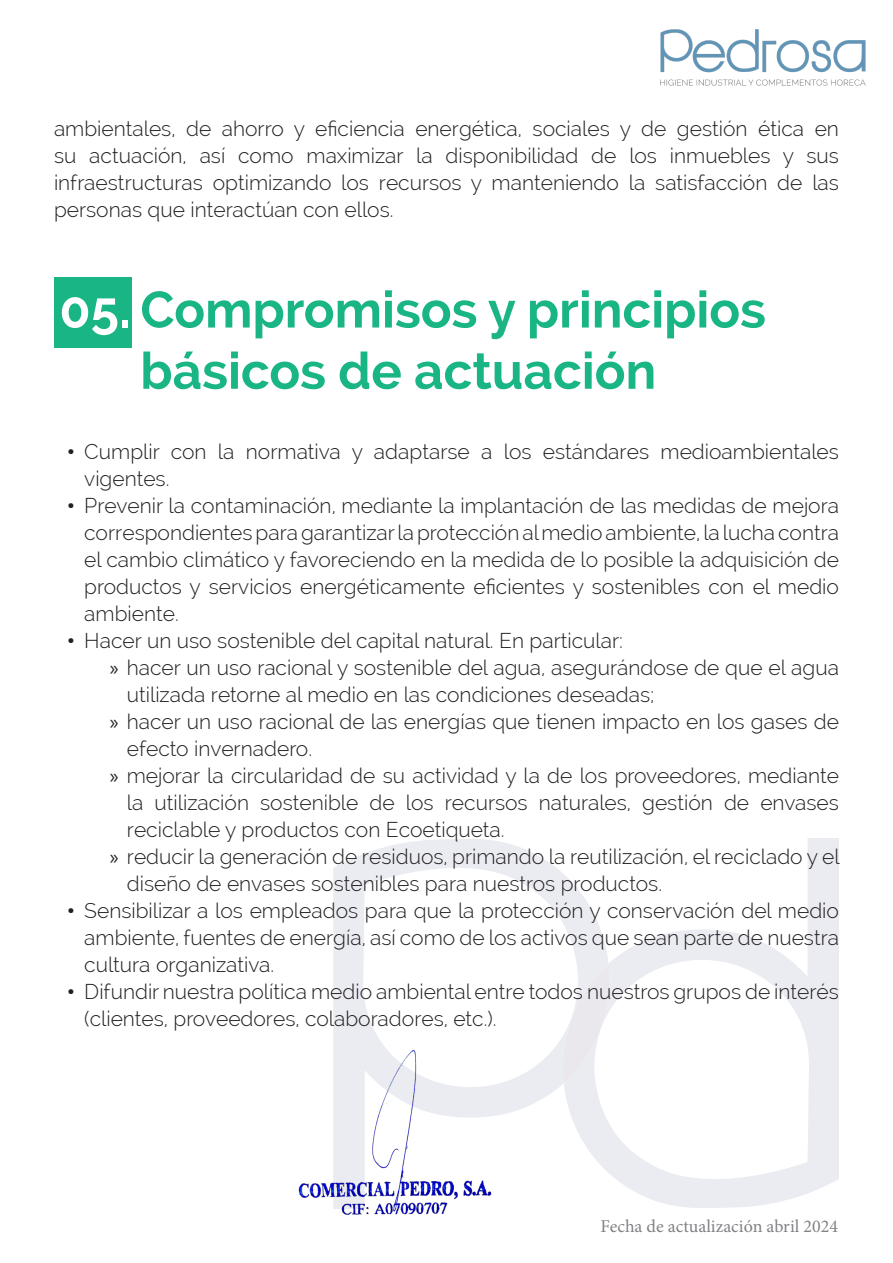
<style>
.page{position:relative;width:893px;height:1263px;background:#fff}
.page>*{position:absolute;margin:0;border:0;box-sizing:border-box;transform-origin:0 0}
.t1{font:700 51px "Raleway";color:#1ab585}
.t2{font:300 21px/27px "Raleway";color:#231f20}
.t3{font:18px "Minion Pro";color:#808285}
.t4{font:18px "Raleway";color:#7a7c7f}
.s1{color:#fff}
.s2{font-weight:800}
.s3{font-family:"Myriad Pro";font-weight:400}
</style>
<div class="page">
<img style="left:660px;top:29px;width:206px;height:57px">
<svg style="left:609px;top:838px;width:230px;height:370px"></svg>
<svg style="left:333px;top:839px;width:276px;height:334px"></svg>
<svg style="left:563px;top:963px;width:46px;height:120px"></svg>
<div style="left:54px;top:277px;width:78px;height:71px;background:#1ab585"></div>
<img style="left:370px;top:1047px;width:50px;height:120px">
<img style="left:298px;top:1167px;width:208px;height:48px">
<p class="t2" style="left:54px;top:115px;width:786px;text-align:justify">ambientales, de ahorro y eficiencia energética, sociales y de gestión ética en su actuación, así como maximizar la disponibilidad de los inmuebles y sus infraestructuras optimizando los recursos y manteniendo la satisfacción de las personas que interactúan con ellos.</p>
<p class="t1" style="left:59px;top:280px;width:708px"><span class="s1">05.</span> Compromisos y principios</p>
<p class="t1" style="left:140px;top:342px;width:517px">básicos de actuación</p>
<p class="t2" style="left:84px;top:438px;width:756px;text-indent:-17px"><span class="s2">•</span> Cumplir con la normativa y adaptarse a los estándares medioambientales vigentes.</p>
<p class="t2" style="left:84px;top:492px;width:756px;text-align:justify;text-indent:-17px"><span class="s2">•</span> Prevenir la contaminación, mediante la implantación de las medidas de mejora correspondientes para garantizar la protección al medio ambiente, la lucha contra el cambio climático y favoreciendo en la medida de lo posible la adquisición de productos y servicios energéticamente eficientes y sostenibles con el medio ambiente.</p>
<p class="t2" style="left:67px;top:627px;width:557px"><span class="s2">•</span> Hacer un uso sostenible del capital natural. En particular:</p>
<p class="t2" style="left:127px;top:654px;width:714px;text-indent:-17px"><span class="s3">»</span> hacer un uso racional y sostenible del agua, asegurándose de que el agua utilizada retorne al medio en las condiciones deseadas;</p>
<p class="t2" style="left:127px;top:708px;width:714px;text-indent:-17px"><span class="s3">»</span> hacer un uso racional de las energías que tienen impacto en los gases de efecto invernadero.</p>
<p class="t2" style="left:127px;top:762px;width:714px;text-align:justify;text-indent:-17px"><span class="s3">»</span> mejorar la circularidad de su actividad y la de los proveedores, mediante la utilización sostenible de los recursos naturales, gestión de envases reciclable y productos con Ecoetiqueta.</p>
<p class="t2" style="left:127px;top:843px;width:714px;text-indent:-17px"><span class="s3">»</span> reducir la generación de residuos, primando la reutilización, el reciclado y el diseño de envases sostenibles para nuestros productos.</p>
<p class="t2" style="left:84px;top:897px;width:756px;text-align:justify;text-indent:-17px"><span class="s2">•</span> Sensibilizar a los empleados para que la protección y conservación del medio ambiente, fuentes de energía, así como de los activos que sean parte de nuestra cultura organizativa.</p>
<p class="t2" style="left:84px;top:978px;width:756px;text-indent:-17px"><span class="s2">•</span> Difundir nuestra política medio ambiental entre todos nuestros grupos de interés (clientes, proveedores, colaboradores, etc.).</p>
<p class="t3" style="left:601px;top:1215px;width:239px">Fecha de actualización abril 2024</p>
<p class="t4" style="left:755px;top:1216px;width:84px">Abril 2023</p>
</div>
